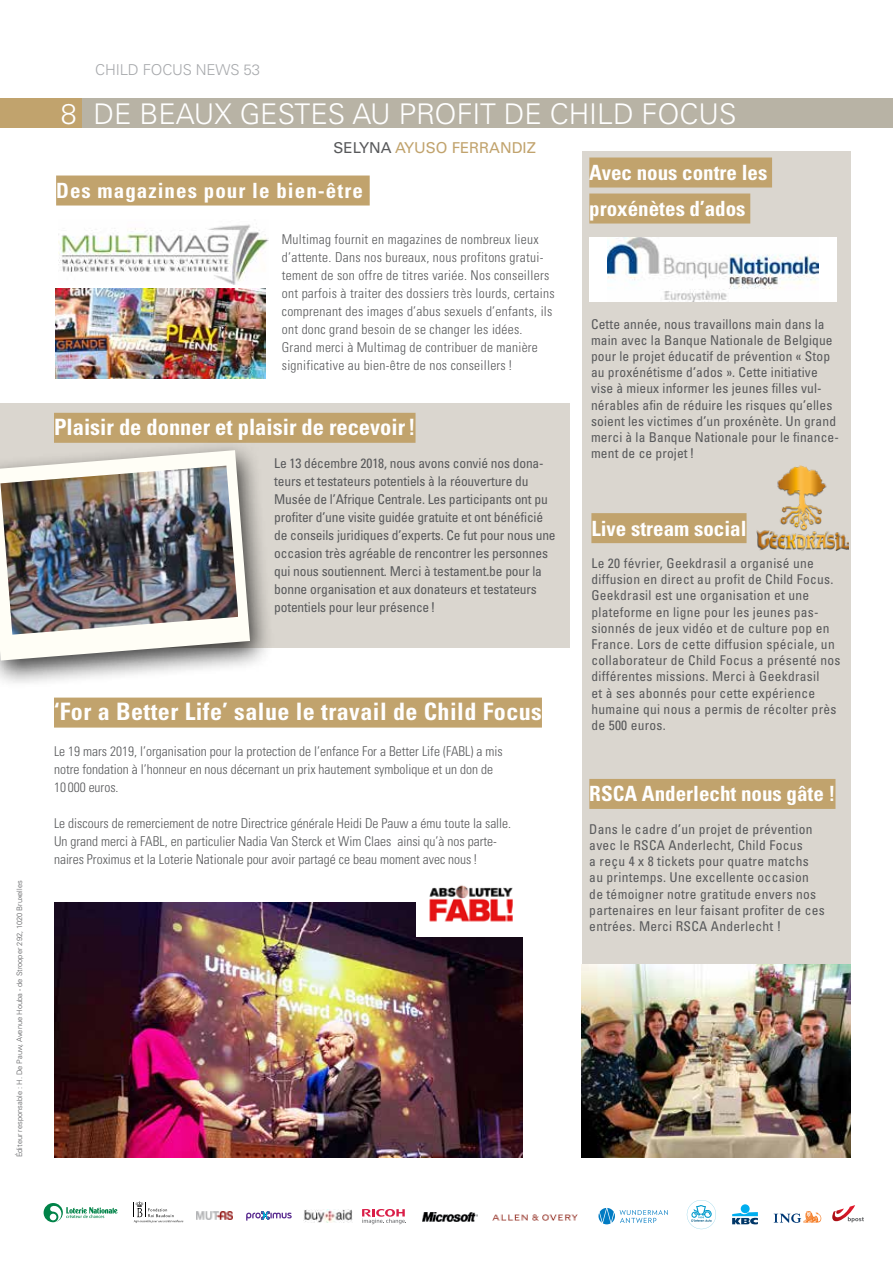
<style>
.page{position:relative;width:893px;height:1263px;background:#fff}
.page>*{position:absolute;margin:0;border:0;box-sizing:border-box;transform-origin:0 0}
.t1{font:300 28.5px "Univers LT Std";color:#fff}
.t2{font:700 condensed 24px "Univers LT Std";letter-spacing:.02em;color:#fff}
.t3{font:700 condensed 22.5px "Univers LT Std";color:#fff}
.t4{font:700 condensed 21px/36px "Univers LT Std";color:#fff}
.t5{font:700 condensed 21px "Univers LT Std";letter-spacing:.05em;color:#fff}
.t6{font:15px "Univers LT Std";color:#c1a36d}
.t7{font:300 15px "Univers LT Std";letter-spacing:-.01em;color:#a7a9ac}
.t8{font:condensed 13.5px/16.2px "Univers LT Std";letter-spacing:.01em;color:#58595b}
.t9{font:300 condensed 13.5px/18px "Univers LT Std";color:#58595b}
.t10{font:condensed 13.5px/18px "Univers LT Std";letter-spacing:-.01em;color:#58595b}
.t11{font:300 condensed 13.5px/18px "Univers LT Std";letter-spacing:.02em;color:#58595b}
.t12{font:300 7.5px "Univers LT Std";color:#58595b}
.s1{color:#58595b}
</style>
<div class="page">
<div style="left:0;top:403px;width:569px;height:245px;background:#dad6cf"></div>
<div style="left:0;top:98px;width:83px;height:30px;background:#c1a36d"></div>
<div style="left:83px;top:98px;width:810px;height:30px;background:#b8b3a5"></div>
<div style="left:582px;top:151px;width:268px;height:1006px;background:#dad6cf"></div>
<div style="left:591px;top:513px;width:155px;height:30px;background:#c1a36d"></div>
<img style="left:582px;top:964px;width:268px;height:193px">
<div style="left:589px;top:779px;width:246px;height:30px;background:#c1a36d"></div>
<div style="left:589px;top:158px;width:183px;height:30px;background:#c1a36d"></div>
<div style="left:589px;top:194px;width:161px;height:30px;background:#c1a36d"></div>
<div style="left:54px;top:413px;width:362px;height:30px;background:#c1a36d"></div>
<div style="left:0;top:440px;width:275px;height:250px;background:#000;opacity:.75"></div>
<svg style="left:0;top:450px;width:250px;height:210px"></svg>
<img style="left:0;top:466px;width:238px;height:169px">
<div style="left:54px;top:698px;width:488px;height:30px;background:#c1a36d"></div>
<img style="left:54px;top:903px;width:468px;height:254px">
<img style="left:416px;top:885px;width:106px;height:51px">
<img style="left:756px;top:465px;width:93px;height:85px">
<div style="left:589px;top:237px;width:248px;height:65px;background:#fff"></div>
<img style="left:608px;top:237px;width:210px;height:65px">
<svg style="left:246px;top:1211px;width:46px;height:9px"></svg>
<svg style="left:687px;top:1200px;width:29px;height:29px"></svg>
<svg style="left:44px;top:1203px;width:73px;height:19px"></svg>
<svg style="left:362px;top:1209px;width:44px;height:15px"></svg>
<img style="left:303px;top:1209px;width:49px;height:13px">
<img style="left:196px;top:1211px;width:37px;height:8px">
<svg style="left:134px;top:1201px;width:49px;height:22px"></svg>
<svg style="left:598px;top:1208px;width:70px;height:16px"></svg>
<svg style="left:774px;top:1211px;width:47px;height:12px"></svg>
<img style="left:423px;top:1212px;width:55px;height:9px">
<img style="left:493px;top:1214px;width:85px;height:7px">
<div style="left:741px;top:1204px;width:9px;height:9px;background:#00aeef;border-radius:50%"></div>
<svg style="left:732px;top:1212px;width:26px;height:12px"></svg>
<svg style="left:832px;top:1205px;width:32px;height:17px"></svg>
<div style="left:56px;top:176px;width:314px;height:30px;background:#c1a36d"></div>
<img style="left:58px;top:224px;width:210px;height:60px">
<img style="left:55px;top:288px;width:211px;height:90px">
<p class="t12" style="left:15px;top:1157px;width:279px;rotate:-90deg">Éditeur responsable : H. De Pauw, Avenue Houba - de Strooper 292, 1020 Bruxelles</p>
<h1 class="t1" style="left:61px;top:97px;width:17px">8</h1>
<p class="t7" style="left:95px;top:60px;width:166px">CHILD FOCUS NEWS 53</p>
<h1 class="t1" style="left:94px;top:97px;width:644px">DE BEAUX GESTES AU PROFIT DE CHILD FOCUS</h1>
<p class="t6" style="left:334px;top:139px;width:204px"><span class="s1">SELYNA</span> AYUSO FERRANDIZ</p>
<h3 class="t5" style="left:56px;top:178px;width:308px">Des magazines pour le bien-être</h3>
<p class="t11" style="left:282px;top:230px;width:274px">Multimag fournit en magazines de nombreux lieux d’attente. Dans nos bureaux, nous profitons gratui&shy;tement de son offre de titres variée. Nos conseillers ont parfois à traiter des dossiers très lourds, certains comprenant des images d’abus sexuels d’enfants, ils ont donc grand besoin de se changer les idées.<br>Grand merci à Multimag de contribuer de manière significative au bien-être de nos conseillers!</p>
<h3 class="t3" style="left:54px;top:413px;width:363px">Plaisir de donner et plaisir de recevoir!</h3>
<p class="t10" style="left:274px;top:454px;width:283px">Le 13 décembre 2018, nous avons convié nos dona&shy;teurs et testateurs potentiels à la réouverture du Musée de l’Afrique Centrale. Les participants ont pu profiter d’une visite guidée gratuite et ont bénéficié de conseils juridiques d’experts. Ce fut pour nous une occasion très agréable de rencontrer les personnes qui nous soutiennent. Merci à testament.be pour la bonne organisation et aux donateurs et testateurs potentiels pour leur présence!</p>
<h2 class="t2" style="left:54px;top:697px;width:489px">‘For a Better Life’ salue le travail de Child Focus</h2>
<p class="t9" style="left:54px;top:742px;width:450px">Le 19 mars 2019, l’organisation pour la protection de l’enfance For a Better Life (FABL) a mis notre fondation à l’honneur en nous décernant un prix hautement symbolique et un don de<br>10 000 euros.</p>
<p class="t9" style="left:54px;top:814px;width:459px">Le discours de remerciement de notre Directrice générale Heidi De Pauw a ému toute la salle.<br>Un grand merci à FABL, en particulier Nadia Van Sterck et Wim Claes ainsi qu’à nos parte&shy;naires Proximus et la Loterie Nationale pour avoir partagé ce beau moment avec nous!</p>
<h3 class="t4" style="left:589px;top:154px;width:180px">Avec nous contre les proxénètes d’ados</h3>
<p class="t8" style="left:591px;top:316px;width:249px">Cette année, nous travaillons main dans la main avec la Banque Nationale de Belgique pour le projet éducatif de prévention « Stop au proxénétisme d’ados ». Cette initiative vise à mieux informer les jeunes filles vul&shy;nérables afin de réduire les risques qu’elles soient les victimes d’un proxénète. Un grand merci à la Banque Nationale pour le finance&shy;ment de ce projet!</p>
<h3 class="t4" style="left:591px;top:510px;width:157px">Live stream social</h3>
<p class="t8" style="left:591px;top:555px;width:251px">Le 20 février, Geekdrasil a organisé une diffusion en direct au profit de Child Focus.<br>Geekdrasil est une organisation et une plateforme en ligne pour les jeunes pas&shy;sionnés de jeux vidéo et de culture pop en France. Lors de cette diffusion spéciale, un collaborateur de Child Focus a présenté nos différentes missions. Merci à Geekdrasil<br>et à ses abonnés pour cette expérience humaine qui nous a permis de récolter près de 500 euros.</p>
<h3 class="t4" style="left:589px;top:776px;width:248px">RSCA Anderlecht nous gâte !</h3>
<p class="t8" style="left:589px;top:821px;width:237px">Dans le cadre d’un projet de prévention avec le RSCA Anderlecht, Child Focus<br>a reçu 4 x 8 tickets pour quatre matchs au printemps. Une excellente occasion de témoigner notre gratitude envers nos partenaires en leur faisant profiter de ces entrées. Merci RSCA Anderlecht !</p>
</div>
